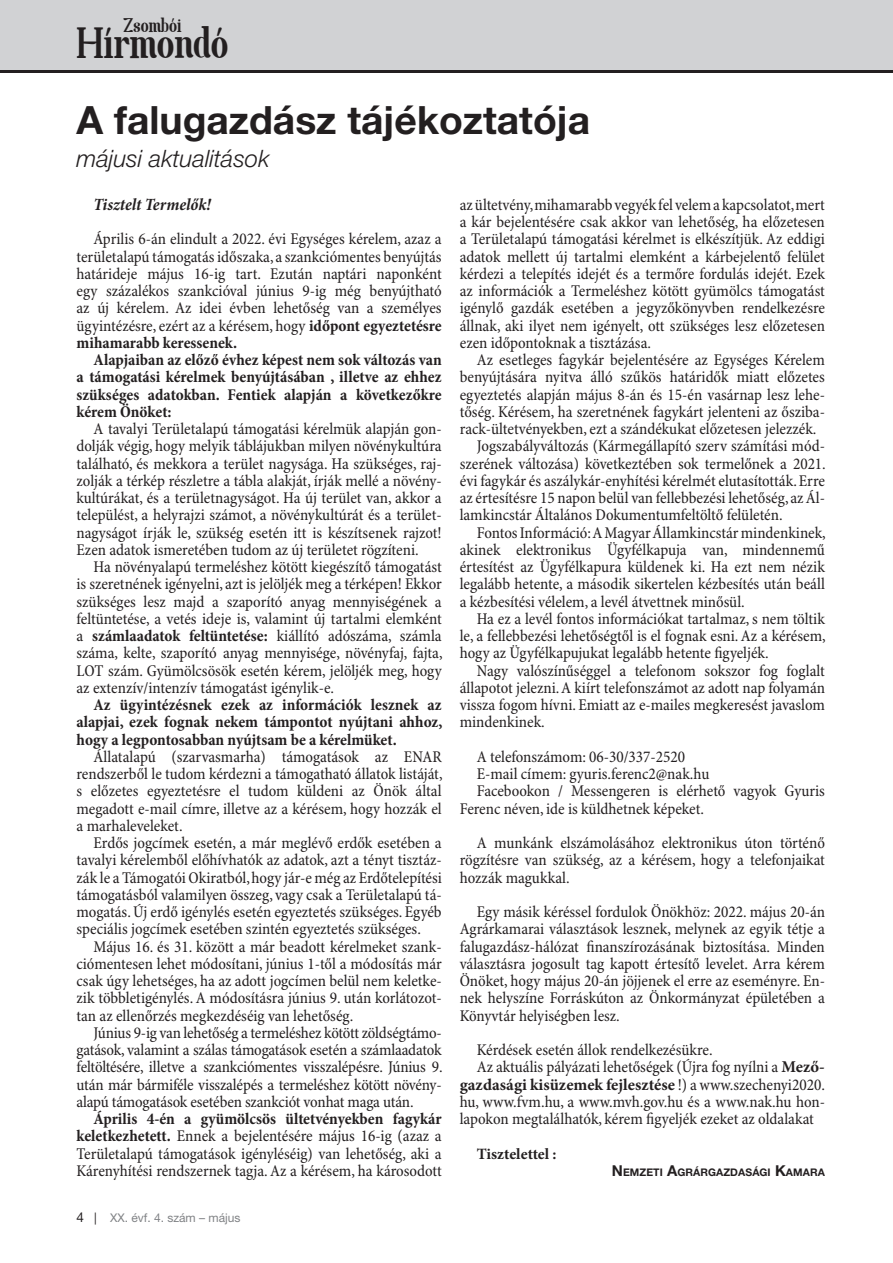
<style>
.page{position:relative;width:893px;height:1263px;background:#fff}
.page>*{position:absolute;margin:0;border:0;box-sizing:border-box;transform-origin:0 0}
.t1{font:41.7px "Spatha Serif";color:#231f20}
.cim_2has{font:700 39px "Helvetica Neue LT Pro";color:#231f20}
.alcim{font:italic 300 24px "Helvetica Neue LT Pro";color:#231f20}
.t2{font:18.9px "Spatha Serif";color:#231f20}
.lead{font:italic 700 condensed 17.25px "Minion Pro";letter-spacing:-.005em;color:#231f20}
.kenyer{font:condensed 16.5px/17.2px "Minion Pro";color:#231f20;text-align:justify}
.kenyer-2{font:700 condensed 16.5px/17.2px "Minion Pro";letter-spacing:-.005em;color:#231f20;text-align:justify}
.kenyer-3{font:700 15.75px "Minion Pro";letter-spacing:-.005em;color:#231f20}
.t3{font:12px "Helvetica Neue LT Pro";color:#808285}
.alairas{font:700 10.5px "Helvetica Neue LT Pro";letter-spacing:.005em;color:#231f20}
.s1{font-weight:700}
.s2{font-weight:700;font-stretch:normal}
.s3{font-size:15px}
.s4{font-size:13.5px;color:#231f20}
.s5{color:#231f20}
</style>
<div class="page">
<div style="left:0;top:0;width:893px;height:72px;background:#d1d2d4"></div>
<hr style="left:0;top:70px;width:893px;height:2px;background:#231f20">
<p class="t2" style="left:124px;top:13px;width:59px">Zsombói</p>
<h1 class="t1" style="left:77px;top:17px;width:153px">Hírmondó</h1>
<p class="cim_2has" style="left:77px;top:96px;width:515px">A falugazdász tájékoztatója</p>
<p class="alcim" style="left:77px;top:144px;width:194px">májusi aktualitások</p>
<p class="lead" style="left:94px;top:194px;width:119px">Tisztelt Termelők!</p>
<p class="kenyer" style="left:77px;top:231px;width:367px;text-indent:17px">Április 6-án elindult a 2022. évi Egységes kérelem, azaz a területalapú támogatás időszaka, a szankciómentes benyújtás határideje május 16-ig tart. Ezután naptári naponként egy százalékos szankcióval június 9-ig még benyújtható az új kérelem. Az idei évben lehetőség van a személyes ügyintézésre, ezért az a kérésem, hogy <span class="s1">időpont egyeztetésre mihamarabb keressenek.</span></p>
<p class="kenyer-2" style="left:77px;top:352px;width:367px;text-indent:17px">Alapjaiban az előző évhez képest nem sok változás van a támogatási kérelmek benyújtásában , illetve az ehhez szükséges adatokban. Fentiek alapján a következőkre kérem Önöket:</p>
<p class="kenyer" style="left:77px;top:421px;width:367px;text-indent:17px">A tavalyi Területalapú támogatási kérelmük alapján gon&shy;dolják végig, hogy melyik táblájukban milyen növénykultúra található, és mekkora a terület nagysága. Ha szükséges, raj&shy;zolják a térkép részletre a tábla alakját, írják mellé a növény&shy;kultúrákat, és a területnagyságot. Ha új terület van, akkor a települést, a helyrajzi számot, a növénykultúrát és a terület&shy;nagyságot írják le, szükség esetén itt is készítsenek rajzot!<br>Ezen adatok ismeretében tudom az új területet rögzíteni.</p>
<p class="kenyer" style="left:77px;top:559px;width:368px;text-indent:17px">Ha növényalapú termeléshez kötött kiegészítő támogatást is szeretnének igényelni, azt is jelöljék meg a térképen! Ekkor szükséges lesz majd a szaporító anyag mennyiségének a feltüntetése, a vetés ideje is, valamint új tartalmi elemként a <span class="s1">számlaadatok feltüntetése:</span> kiállító adószáma, számla száma, kelte, szaporító anyag mennyisége, növényfaj, fajta, LOT szám. Gyümölcsösök esetén kérem, jelöljék meg, hogy az extenzív/intenzív támogatást igénylik-e.</p>
<p class="kenyer-2" style="left:77px;top:697px;width:367px;text-indent:17px">Az ügyintézésnek ezek az információk lesznek az alapjai, ezek fognak nekem támpontot nyújtani ahhoz, hogy a legpontosabban nyújtsam be a kérelmüket.</p>
<p class="kenyer" style="left:77px;top:749px;width:368px;text-indent:17px">Állatalapú (szarvasmarha) támogatások az ENAR rendszerből le tudom kérdezni a támogatható állatok listáját, s előzetes egyeztetésre el tudom küldeni az Önök által megadott e-mail címre, illetve az a kérésem, hogy hozzák el a marhaleveleket.</p>
<p class="kenyer" style="left:77px;top:835px;width:367px;text-indent:17px">Erdős jogcímek esetén, a már meglévő erdők esetében a tavalyi kérelemből előhívhatók az adatok, azt a tényt tisztáz&shy;zák le a Támogatói Okiratból, hogy jár-e még az Erdőtelepítési támogatásból valamilyen összeg, vagy csak a Területalapú tá&shy;mogatás. Új erdő igénylés esetén egyeztetés szükséges. Egyéb speciális jogcímek esetében szintén egyeztetés szükséges.</p>
<p class="kenyer" style="left:77px;top:938px;width:367px;text-indent:17px">Május 16. és 31. között a már beadott kérelmeket szank&shy;ciómentesen lehet módosítani, június 1-től a módosítás már csak úgy lehetséges, ha az adott jogcímen belül nem keletke&shy;zik többletigénylés. A módosításra június 9. után korlátozot&shy;tan az ellenőrzés megkezdéséig van lehetőség.</p>
<p class="kenyer" style="left:77px;top:1025px;width:368px;text-indent:17px">Június 9-ig van lehetőség a termeléshez kötött zöldségtámo&shy;gatások, valamint a szálas támogatások esetén a számlaadatok feltöltésére, illetve a szankciómentes visszalépésre. Június 9. után már bármiféle visszalépés a termeléshez kötött növény&shy;alapú támogatások esetében szankciót vonhat maga után.</p>
<p class="kenyer" style="left:77px;top:1111px;width:367px;text-indent:17px"><span class="s1">Április 4-én a gyümölcsös ültetvényekben fagykár keletkezhetett.</span> Ennek a bejelentésére május 16-ig (azaz a Területalapú támogatások igényléséig) van lehetőség, aki a Kárenyhítési rendszernek tagja. Az a kérésem, ha károsodott</p>
<p class="kenyer" style="left:460px;top:197px;width:367px">az ültetvény, mihamarabb vegyék fel velem a kapcsolatot, mert a kár bejelentésére csak akkor van lehetőség, ha előzetesen a Területalapú támogatási kérelmet is elkészítjük. Az eddigi adatok mellett új tartalmi elemként a kárbejelentő felület kérdezi a telepítés idejét és a termőre fordulás idejét. Ezek az információk a Termeléshez kötött gyümölcs támogatást igénylő gazdák esetében a jegyzőkönyvben rendelkezésre állnak, aki ilyet nem igényelt, ott szükséges lesz előzetesen ezen időpontoknak a tisztázása.</p>
<p class="kenyer" style="left:460px;top:352px;width:367px;text-indent:17px">Az esetleges fagykár bejelentésére az Egységes Kérelem benyújtására nyitva álló szűkös határidők miatt előzetes egyeztetés alapján május 8-án és 15-én vasárnap lesz lehe&shy;tőség. Kérésem, ha szeretnének fagykárt jelenteni az ősziba&shy;rack-ültetvényekben, ezt a szándékukat előzetesen jelezzék.</p>
<p class="kenyer" style="left:460px;top:438px;width:368px;text-indent:17px">Jogszabályváltozás (Kármegállapító szerv számítási mód&shy;szerének változása) következtében sok termelőnek a 2021. évi fagykár és aszálykár-enyhítési kérelmét elutasították. Erre az értesítésre 15 napon belül van fellebbezési lehetőség, az Ál&shy;lamkincstár Általános Dokumentumfeltöltő felületén.</p>
<p class="kenyer" style="left:460px;top:524px;width:368px;text-indent:17px">Fontos Információ: A Magyar Államkincstár mindenkinek, akinek elektronikus Ügyfélkapuja van, mindennemű értesítést az Ügyfélkapura küldenek ki. Ha ezt nem nézik legalább hetente, a második sikertelen kézbesítés után beáll a kézbesítési vélelem, a levél átvettnek minősül.</p>
<p class="kenyer" style="left:460px;top:611px;width:368px;text-indent:17px">Ha ez a levél fontos információkat tartalmaz, s nem töltik le, a fellebbezési lehetőségtől is el fognak esni. Az a kérésem, hogy az Ügyfélkapujukat legalább hetente figyeljék.</p>
<p class="kenyer" style="left:460px;top:662px;width:367px;text-indent:17px">Nagy valószínűséggel a telefonom sokszor fog foglalt állapotot jelezni. A kiírt telefonszámot az adott nap folyamán vissza fogom hívni. Emiatt az e-mailes megkeresést javaslom mindenkinek.</p>
<p class="kenyer" style="left:477px;top:749px;width:210px">A telefonszámom: 06-30/337-2520</p>
<p class="kenyer" style="left:477px;top:766px;width:234px">E-mail címem: gyuris.ferenc2@nak.hu</p>
<p class="kenyer" style="left:460px;top:783px;width:367px;text-indent:17px">Facebookon / Messengeren is elérhető vagyok Gyuris<br>Ferenc néven, ide is küldhetnek képeket.</p>
<p class="kenyer" style="left:460px;top:835px;width:367px;text-indent:17px">A munkánk elszámolásához elektronikus úton történő rögzítésre van szükség, az a kérésem, hogy a telefonjaikat hozzák magukkal.</p>
<p class="kenyer" style="left:460px;top:904px;width:367px;text-indent:17px">Egy másik kéréssel fordulok Önökhöz: 2022. május 20-án Agrárkamarai választások lesznek, melynek az egyik tétje a falugazdász-hálózat finanszírozásának biztosítása. Minden választásra jogosult tag kapott értesítő levelet. Arra kérem Önöket, hogy május 20-án jöjjenek el erre az eseményre. En&shy;nek helyszíne Forráskúton az Önkormányzat épületében a Könyvtár helyiségben lesz.</p>
<p class="kenyer" style="left:477px;top:1042px;width:237px">Kérdések esetén állok rendelkezésükre.</p>
<p class="kenyer" style="left:460px;top:1059px;width:367px;text-indent:17px">Az aktuális pályázati lehetőségek (Újra fog nyílni a <span class="s2">Mező&shy;gazdasági kisüzemek fejlesztése</span> !) a www.szechenyi2020. hu, www.fvm.hu, a www.mvh.gov.hu és a www.nak.hu hon&shy;lapokon megtalálhatók, kérem figyeljék ezeket az oldalakat</p>
<p class="kenyer-3" style="left:477px;top:1142px;width:81px">Tisztelettel :</p>
<p class="alairas" style="left:612px;top:1166px;width:215px"><span class="s3">N</span>EMZETI <span class="s3">A</span>GRÁRGAZDASÁGI <span class="s3">K</span>AMARA</p>
<p class="t3" style="left:77px;top:1210px;width:165px"><span class="s4">4</span> <span class="s5">|</span> XX. évf. 4. szám – május</p>
</div>
